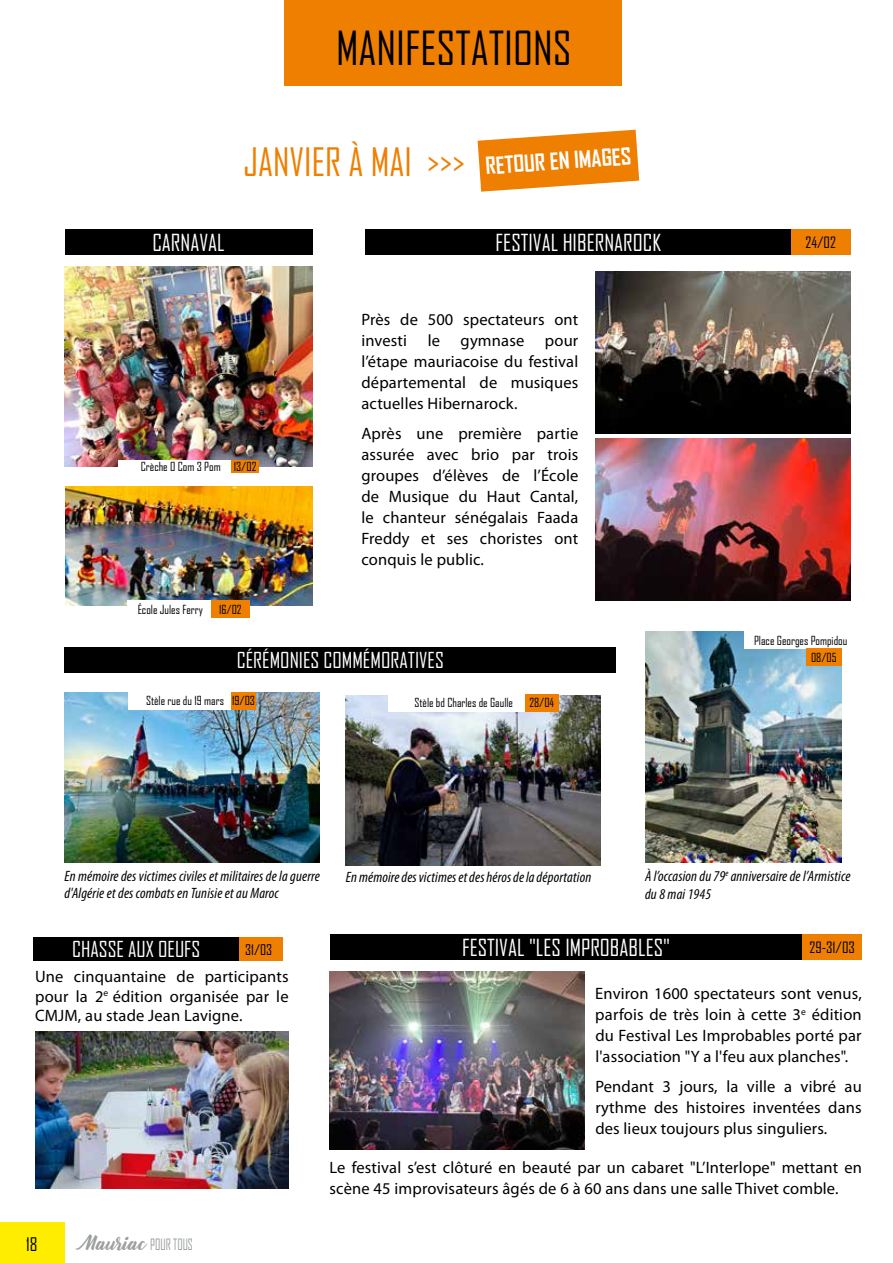
<style>
.page{position:relative;width:893px;height:1263px;background:#fff}
.page>*{position:absolute;margin:0;border:0;box-sizing:border-box;transform-origin:0 0}
.t1{font:45px "Agency FB";color:#000}
.t2{font:37.5px "Agency FB";color:#ee7f00}
.t3{font:22.5px "Agency FB";color:#fff}
.t4{font:700 22.5px "Agency FB";color:#fff}
.t5{font:21.15px "Agency FB";color:#fff}
.t6{font:18px "Agency FB";color:#000}
.t7{font:16.5px/21px "Myriad Pro";letter-spacing:.01em;color:#000;text-align:justify}
.t8{font:italic condensed 15px/16.5px "Myriad Pro";letter-spacing:.01em;color:#000}
.t9{font:15px "Agency FB";color:#9c9e9f;scale:.8 1}
.t10{font:15px "Agency FB";color:#000}
.t11{font:14.1px "Agency FB";color:#000}
.t12{font:12px/17px "Agency FB";color:#000}
.s1{font-family:"Bernadette";font-size:18px}
</style>
<div class="page">
<div style="left:0;top:1222px;width:65px;height:41px;background:#ffed00"></div>
<svg style="left:478px;top:130px;width:161px;height:62px"></svg>
<div style="left:791px;top:230px;width:59px;height:25px;background:#ee7f00"></div>
<img style="left:595px;top:272px;width:255px;height:161px">
<img style="left:595px;top:439px;width:255px;height:161px">
<div style="left:366px;top:230px;width:425px;height:25px;background:#000"></div>
<div style="left:284px;top:0;width:338px;height:85px;background:#ee7f00"></div>
<div style="left:65px;top:648px;width:551px;height:25px;background:#000"></div>
<div style="left:330px;top:934px;width:472px;height:26px;background:#000"></div>
<div style="left:802px;top:934px;width:60px;height:26px;background:#ee7f00"></div>
<img style="left:330px;top:972px;width:255px;height:177px">
<div style="left:65px;top:230px;width:248px;height:25px;background:#000"></div>
<img style="left:66px;top:486px;width:247px;height:120px">
<img style="left:65px;top:267px;width:248px;height:199px">
<div style="left:118px;top:460px;width:125px;height:12px;background:#fff"></div>
<div style="left:231px;top:460px;width:28px;height:12px;background:#ee7f00"></div>
<div style="left:128px;top:600px;width:85px;height:17px;background:#fff"></div>
<div style="left:211px;top:600px;width:38px;height:17px;background:#ee7f00"></div>
<img style="left:65px;top:692px;width:255px;height:170px">
<div style="left:128px;top:692px;width:114px;height:17px;background:#fff"></div>
<div style="left:231px;top:692px;width:25px;height:17px;background:#ee7f00"></div>
<div style="left:235px;top:937px;width:47px;height:24px;background:#ee7f00"></div>
<div style="left:34px;top:937px;width:205px;height:24px;background:#000"></div>
<img style="left:35px;top:1032px;width:254px;height:156px">
<img style="left:346px;top:695px;width:255px;height:170px">
<div style="left:388px;top:694px;width:151px;height:17px;background:#fff"></div>
<div style="left:525px;top:694px;width:33px;height:17px;background:#ee7f00"></div>
<img style="left:646px;top:631px;width:196px;height:231px">
<div style="left:744px;top:631px;width:114px;height:17px;background:#fff"></div>
<div style="left:806px;top:648px;width:35px;height:17px;background:#ee7f00"></div>
<h1 class="t1" style="left:361px;top:15px;width:172px">ANIMATIONS</h1>
<h1 class="t1" style="left:336px;top:21px;width:237px">MANIFESTATIONS</h1>
<h2 class="t2" style="left:244px;top:139px;width:223px">JANVIER À MAI &gt;&gt;&gt;</h2>
<h3 class="t4" style="left:485px;top:152px;width:147px;rotate:-4deg">RETOUR EN IMAGES</h3>
<h3 class="t3" style="left:152px;top:229px;width:74px">CARNAVAL</h3>
<h3 class="t3" style="left:496px;top:229px;width:167px">FESTIVAL HIBERNAROCK</h3>
<p class="t10" style="left:805px;top:233px;width:32px">24/02</p>
<p class="t12" style="left:141px;top:457px;width:117px">Crèche O Com 3 Pom 13/02</p>
<p class="t12" style="left:138px;top:600px;width:67px">École Jules Ferry</p>
<p class="t12" style="left:219px;top:600px;width:24px">16/02</p>
<p class="t7" style="left:361px;top:309px;width:218px">Près de 500 spectateurs ont investi le gymnase pour l’étape mauriacoise du festival départemental de musiques actuelles Hibernarock.</p>
<p class="t7" style="left:361px;top:423px;width:218px">Après une première partie assurée avec brio par trois groupes d’élèves de l’École de Musique du Haut Cantal, le chanteur sénégalais Faada Freddy et ses choristes ont conquis le public.</p>
<p class="t5" style="left:237px;top:648px;width:209px">CÉRÉMONIES COMMÉMORATIVES</p>
<p class="t12" style="left:146px;top:692px;width:110px">Stèle rue du 19 mars 19/03</p>
<p class="t12" style="left:414px;top:694px;width:100px">Stèle bd Charles de Gaulle</p>
<p class="t12" style="left:529px;top:694px;width:26px">28/04</p>
<p class="t12" style="left:811px;top:631px;width:38px;text-indent:-57px">Place Georges Pompidou<br>08/05</p>
<p class="t8" style="left:65px;top:868px;width:257px">En mémoire des victimes civiles et militaires de la guerre d'Algérie et des combats en Tunisie et au Maroc</p>
<p class="t8" style="left:346px;top:868px;width:247px">En mémoire des victimes et des héros de la déportation</p>
<p class="t8" style="left:645px;top:867px;width:207px;line-height:18px">À l’occasion du 79<sup>e</sup> anniversaire de l’Armistice du 8 mai 1945</p>
<p class="t5" style="left:72px;top:936px;width:130px">CHASSE AUX OEUFS</p>
<p class="t11" style="left:245px;top:941px;width:28px">31/03</p>
<p class="t7" style="left:35px;top:966px;width:255px;line-height:19.6px">Une cinquantaine de participants pour la 2<sup>e</sup> édition organisée par le CMJM, au stade Jean Lavigne.</p>
<p class="t6" style="left:26px;top:1234px;width:13px">18</p>
<p class="t9" style="left:81px;top:1235px;width:141px"><span class="s1">Mauriac</span> POUR TOUS</p>
<h3 class="t3" style="left:462px;top:934px;width:210px">FESTIVAL "LES IMPROBABLES"</h3>
<p class="t10" style="left:810px;top:938px;width:47px">29-31/03</p>
<p class="t7" style="left:595px;top:983px;width:268px">Environ 1600 spectateurs sont venus, parfois de très loin à cette 3<sup>e</sup> édition du Festival Les Improbables porté par l'association "Y a l'feu aux planches".</p>
<p class="t7" style="left:595px;top:1075px;width:268px">Pendant 3 jours, la ville a vibré au rythme des histoires inventées dans des lieux toujours plus singuliers.</p>
<p class="t7" style="left:330px;top:1157px;width:534px">Le festival s’est clôturé en beauté par un cabaret "L’Interlope" mettant en scène 45 improvisateurs âgés de 6 à 60 ans dans une salle Thivet comble.</p>
</div>
